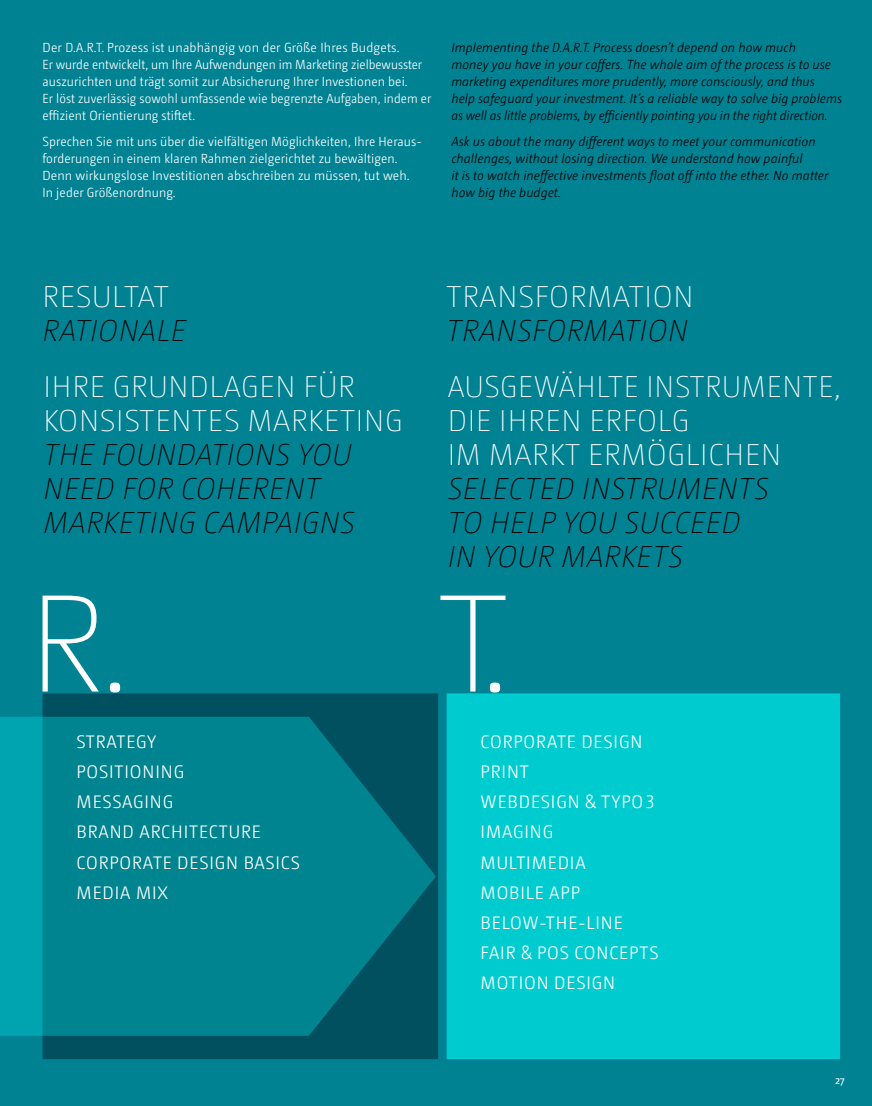
<style>
.page{position:relative;width:872px;height:1106px;background:#008293}
.page>*{position:absolute;margin:0;border:0;box-sizing:border-box;transform-origin:0 0}
.t1{font:italic 200 30px/34px "Camingo";letter-spacing:.025em;color:#000}
.t2{font:200 30px/34px "Camingo";letter-spacing:.025em;color:#fff}
.t3{font:200 30px "Camingo";letter-spacing:-.01em;color:#fff}
.t4{font:300 18px/30px "Camingo";letter-spacing:.05em;color:#fff}
.t5{font:italic 300 13.2px/17px "Camingo";letter-spacing:.01em;color:#000}
.t6{font:300 13.2px/17px "Camingo";letter-spacing:.01em;color:#fff}
.t7{font:300 13.2px/17px "Camingo";letter-spacing:.01em;color:#fff;scale:.95 1}
.t8{font:10.5px "Camingo";color:#fff;scale:.95 1}
</style>
<div class="page">
<div style="left:43px;top:693px;width:395px;height:366px;background:#005060"></div>
<div style="left:446px;top:693px;width:394px;height:366px;background:#00ccd0"></div>
<svg style="left:0;top:716px;width:436px;height:319px"></svg>
<svg style="left:43px;top:595px;width:77px;height:97px"></svg>
<svg style="left:440px;top:595px;width:65px;height:97px"></svg>
<p class="t6" style="left:43px;top:40px;width:390px">Der D.A.R.T. Prozess ist unabhängig von der Größe I hres Budgets.<br>Er wurde entwickelt, um I hre Aufwendungen im Marketing zielbewusster auszurichten und trägt somit zur Absicherung I hrer I nvestionen bei.<br>Er löst zuverlässig sowohl umfassende wie begrenzte Aufgaben, indem er effizient Orientierung stiftet.</p>
<p class="t7" style="left:43px;top:133px;width:399px">Sprechen Sie mit uns über die vielfältigen Möglichkeiten, I hre Heraus&shy;forderungen in einem klaren Rahmen zielgerichtet zu bewältigen.<br>Denn wirkungslose I nvestitionen abschreiben zu müssen, tut weh.<br>I n jeder Größenordnung.</p>
<p class="t5" style="left:451px;top:40px;width:392px">Implementing the D.A.R.T. Process doesn’t depend on how much<br>money you have in your coffers. The whole aim of the process is to use marketing expenditures more prudently, more consciously, and thus<br>help safeguard your investment. It’s a reliable way to solve big problems as well as little problems, by efficiently pointing you in the right direction.</p>
<p class="t5" style="left:451px;top:133px;width:378px">Ask us about the many different ways to meet your communication challenges, without losing direction. We understand how painful<br>it is to watch ineffective investments float off into the ether. No matter how big the budget.</p>
<h1 class="t3" style="left:43px;top:280px;width:128px">RESULTAT</h1>
<h1 class="t1" style="left:43px;top:315px;width:145px">RATIONALE</h1>
<h1 class="t2" style="left:44px;top:370px;width:360px">I HRE GRUNDLAGEN FÜR<br>KONSISTENTES MARKETING</h1>
<h1 class="t1" style="left:44px;top:438px;width:309px">THE FOUNDATIONS YOU<br>NEED FOR COHERENT<br>MARKETING</h1>
<h1 class="t1" style="left:203px;top:506px;width:153px">CAMPAIGNS</h1>
<h1 class="t2" style="left:446px;top:281px;width:248px">TRANSFORMATION</h1>
<h1 class="t1" style="left:446px;top:315px;width:240px">TRANSFORMATION</h1>
<h1 class="t2" style="left:448px;top:370px;width:394px">AUSGEWÄHLTE INSTRUMENTE,<br>DIE I HREN ERFOLG<br>IM MARKT ERMÖGLICHEN</h1>
<h1 class="t1" style="left:448px;top:472px;width:322px">SELECTED INSTRUMENTS<br>TO HELP YOU SUCCEED<br>IN YOUR MARKETS</h1>
<h2 class="t4" style="left:77px;top:727px;width:225px">strategy<br>positioning<br>messaging<br>Brand architecture<br>Corporate Design basics media mix</h2>
<h2 class="t4" style="left:480px;top:727px;width:179px">Corporate Design<br>Print<br>Webdesign &amp; typo 3 imaging multimedia<br>mobile app below-the-line fair &amp; pos concepts motion design</h2>
<p class="t8" style="left:835px;top:1074px;width:11px">27</p>
</div>
